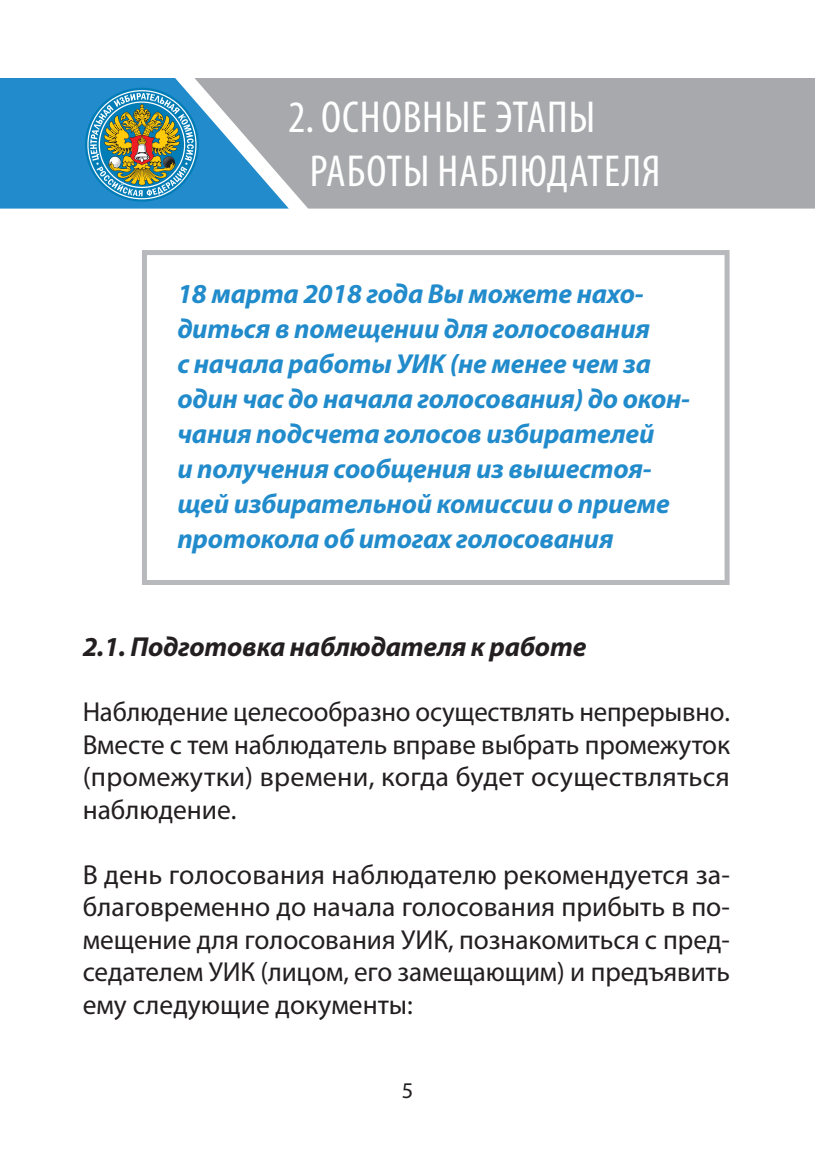
<style>
.page{position:relative;width:815px;height:1170px;background:#fff}
.page>*{position:absolute;margin:0;border:0;box-sizing:border-box;transform-origin:0 0}
.t1{font:condensed 45px "Myriad Pro";letter-spacing:.02em;color:#fff}
.Текст{font:27.5px/32.5px "Myriad Pro";color:#231f20;text-align:justify}
.t2{font:italic 700 27.5px/35px "Myriad Pro";letter-spacing:-.01em;color:#218bcb}
._2_2{font:italic 700 27.5px "Myriad Pro";letter-spacing:-.01em;color:#231f20}
.t3{font:22.5px "Myriad Pro";color:#231f20}
</style>
<div class="page">
<div style="left:289px;top:78px;width:526px;height:130px;background:#a8a9ad"></div>
<svg style="left:0;top:78px;width:289px;height:130px;background:#5499b8"></svg>
<div style="left:142px;top:250px;width:588px;height:335px;border:5px solid #b8b9bc"></div>
<p class="t1" style="left:288px;top:90px;width:308px">2. ОСНОВНЫЕ ЭТАПЫ</p>
<p class="t1" style="left:310px;top:144px;width:352px">РАБОТЫ НАБЛЮДАТЕЛЯ</p>
<p class="t2" style="left:177px;top:275px;width:514px">18 марта 2018 года Вы можете нахо&shy;диться в помещении для голосования<br>с начала работы УИК (не менее чем за один час до начала голосования) до окон&shy;чания подсчета голосов избирателей<br>и получения сообщения из вышестоя&shy;щей избирательной комиссии о приеме протокола об итогах голосования</p>
<p class="_2_2" style="left:83px;top:629px;width:505px">2.1. Подготовка наблюдателя к работе</p>
<p class="Текст" style="left:83px;top:695px;width:649px">Наблюдение целесообразно осуществлять непрерывно.<br>Вместе с тем наблюдатель вправе выбрать промежуток (промежутки) времени, когда будет осуществляться наблюдение.</p>
<p class="Текст" style="left:83px;top:857px;width:649px">В день голосования наблюдателю рекомендуется за&shy;благовременно до начала голосования прибыть в по&shy;мещение для голосования УИК, познакомиться с пред&shy;седателем УИК (лицом, его замещающим) и предъявить ему следующие документы:</p>
<p class="t3" style="left:402px;top:1076px;width:13px">5</p>
</div>
